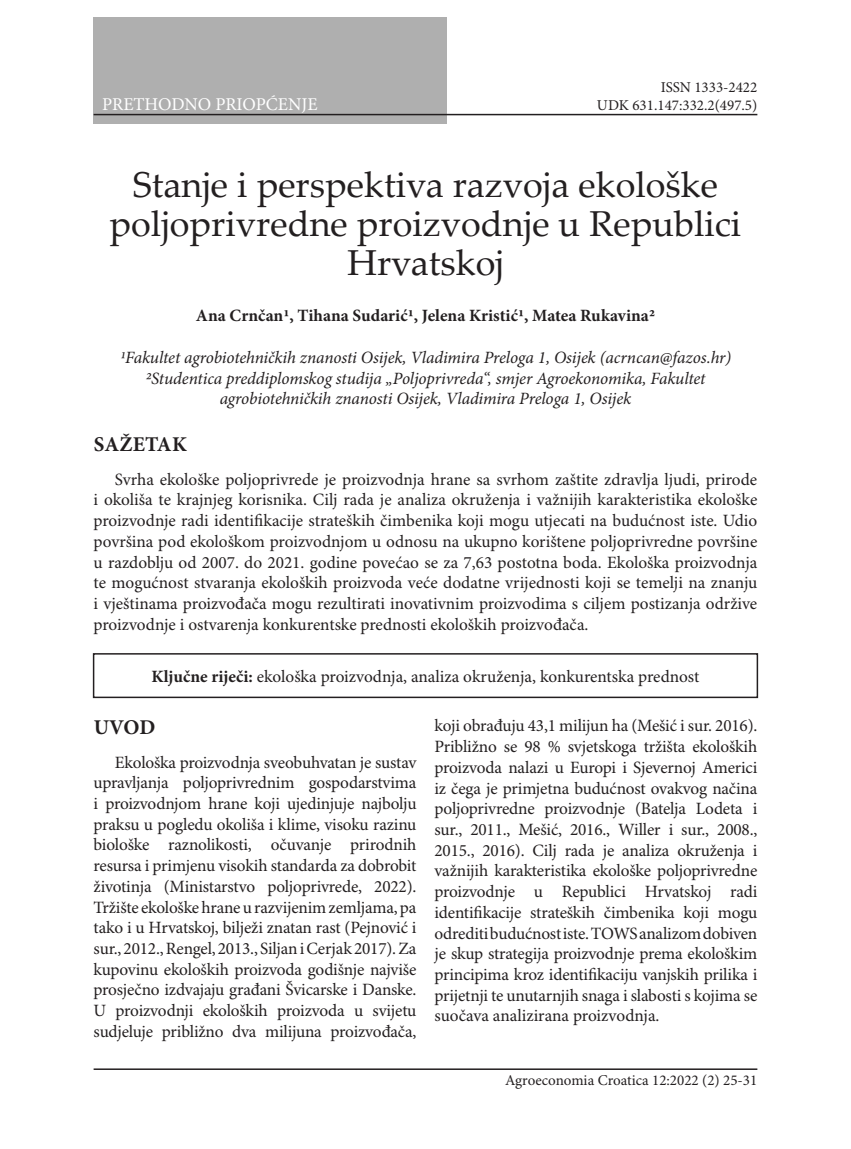
<style>
.page{position:relative;width:851px;height:1149px;background:#fff}
.page>*{position:absolute;margin:0;border:0;box-sizing:border-box;transform-origin:0 0}
.t1{font:36px/39px "Palatino Linotype";color:#231f20;text-align:center}
.t2{font:700 21px "Minion Pro";letter-spacing:.01em;color:#231f20}
.t3{font:18px "Minion Pro";letter-spacing:-.005em;color:#fff}
.paragraph{font:17.25px/20.7px "Minion Pro";letter-spacing:-.01em;color:#231f20}
.abstract{font:17.25px/20.7px "Minion Pro";color:#231f20}
.Adresa{font:italic 17.25px/20.7px "Minion Pro";letter-spacing:-.01em;color:#231f20;text-align:center}
.kljucne-rijeci{font:17.25px "Minion Pro";color:#231f20}
.autori{font:700 17.25px "Minion Pro";color:#231f20}
.t4{font:15px "Minion Pro";color:#231f20}
.s1{font-weight:700}
</style>
<div class="page">
<div style="left:94px;top:17px;width:352px;height:106px;background:#afafaf"></div>
<hr style="left:94px;top:114px;width:663px;height:1px;background:#231f20">
<hr style="left:94px;top:1068px;width:663px;height:1px;background:#231f20">
<div style="left:93px;top:653px;width:665px;height:45px;border:2px solid #231f20"></div>
<p class="t3" style="left:102px;top:93px;width:217px">PRETHODNO PRIOPĆENJE</p>
<p class="t4" style="left:660px;top:78px;width:98px">ISSN 1333-2422</p>
<p class="t4" style="left:597px;top:96px;width:162px">UDK 631.147:332.2(497.5)</p>
<p class="t1" style="left:109px;top:163px;width:633px">Stanje i perspektiva razvoja ekološke poljoprivredne proizvodnje u Republici<br>Hrvatskoj</p>
<p class="autori" style="left:196px;top:303px;width:460px">Ana Crnčan1, Tihana Sudarić1, Jelena Kristić1, Matea Rukavina2</p>
<p class="Adresa" style="left:120px;top:347px;width:613px">1Fakultet agrobiotehničkih znanosti Osijek, Vladimira Preloga 1, Osijek (acrncan@fazos.hr)</p>
<p class="Adresa" style="left:145px;top:367px;width:561px">2Studentica preddiplomskog studija „Poljoprivreda“, smjer Agroekonomika, Fakultet agrobiotehničkih znanosti Osijek, Vladimira Preloga 1, Osijek</p>
<p class="t2" style="left:94px;top:429px;width:95px">SAŽETAK</p>
<p class="abstract" style="left:94px;top:469px;width:665px;text-indent:21px">Svrha ekološke poljoprivrede je proizvodnja hrane sa svrhom zaštite zdravlja ljudi, prirode i okoliša te krajnjeg korisnika. Cilj rada je analiza okruženja i važnijih karakteristika ekološke proizvodnje radi identifikacije strateških čimb enika koji mogu utjecati na budućnost iste. Udio površina pod ekološkom proizvodnjom u odnosu na ukupno korištene poljoprivredne površine u razdoblju od 2007. do 2021. godine povećao se za 7,63 postotna b oda. Ekološka proizvodnja te mogućnost stvaranja ekoloških proizvoda veće dodatne vrijednosti koji se temelji na znanju i vještinama proizvođača mogu rezultirati inovativnim proizvodima s ciljem postizanja održive proizvodnje i ostvarenja konkurentske prednosti ekoloških proizvođača.</p>
<p class="kljucne-rijeci" style="left:151px;top:666px;width:549px"><span class="s1">Ključne riječi:</span> ekološka proizvodnja, analiza okruženja, konkurentska prednost</p>
<p class="t2" style="left:94px;top:712px;width:63px">UVOD</p>
<p class="paragraph" style="left:94px;top:752px;width:324px;text-indent:21px">Ekološka proizvodnja sveobuhvatan je sustav upravljanja poljoprivrednim gospodarstvima i proizvodnjom hrane koji ujedinjuje najb olju praksu u pogledu okoliša i klime, visoku razinu biološke raznolikosti, očuvanje prirodnih resursa i primjenu visokih standarda za dobrobit životinja (Ministarstvo poljoprivrede, 2022).<br>Tržište ekološke hrane u razvijenim zemljama, pa tako i u Hrvatskoj, bilježi znatan rast (Pejnović i sur., 2012., Rengel, 2013., Siljan i Cerjak 2017). Za kupovinu ekoloških proizvoda godišnje najviše prosječno izdvajaju građani Švicarske i Danske.<br>U proizvodnji ekoloških proizvoda u svijetu sudjeluje približno dva milijuna proizvođača,</p>
<p class="paragraph" style="left:434px;top:716px;width:324px">koji obrađuju 43,1 milijun ha (Mešić i sur. 2016).<br>Približno se 98 % svjetskoga tržišta ekoloških proizvoda nalazi u Europi i Sjevernoj Americi iz čega je primjetna budućnost ovakvog načina poljoprivredne proizvodnje (Batelja Lodeta i sur., 2011., Mešić, 2016., Willer i sur., 2008., 2015., 2016). Cilj rada je analiza okruženja i važnijih karakteristika ekološke poljoprivredne proizvodnje u Republici Hrvatskoj radi identifikacije strateških čimb enika koji mogu odrediti budućnost iste. TOWS analizom dobiven je skup strategija proizvodnje prema ekološkim principima kroz identifikaciju vanjskih prilika i prijetnji te unutarnjih snaga i slab osti s kojima se suočava analizirana proizvodnja.</p>
<p class="t4" style="left:505px;top:1070px;width:254px">Agroeconomia Croatica 12:2022 (2) 25-31</p>
</div>
